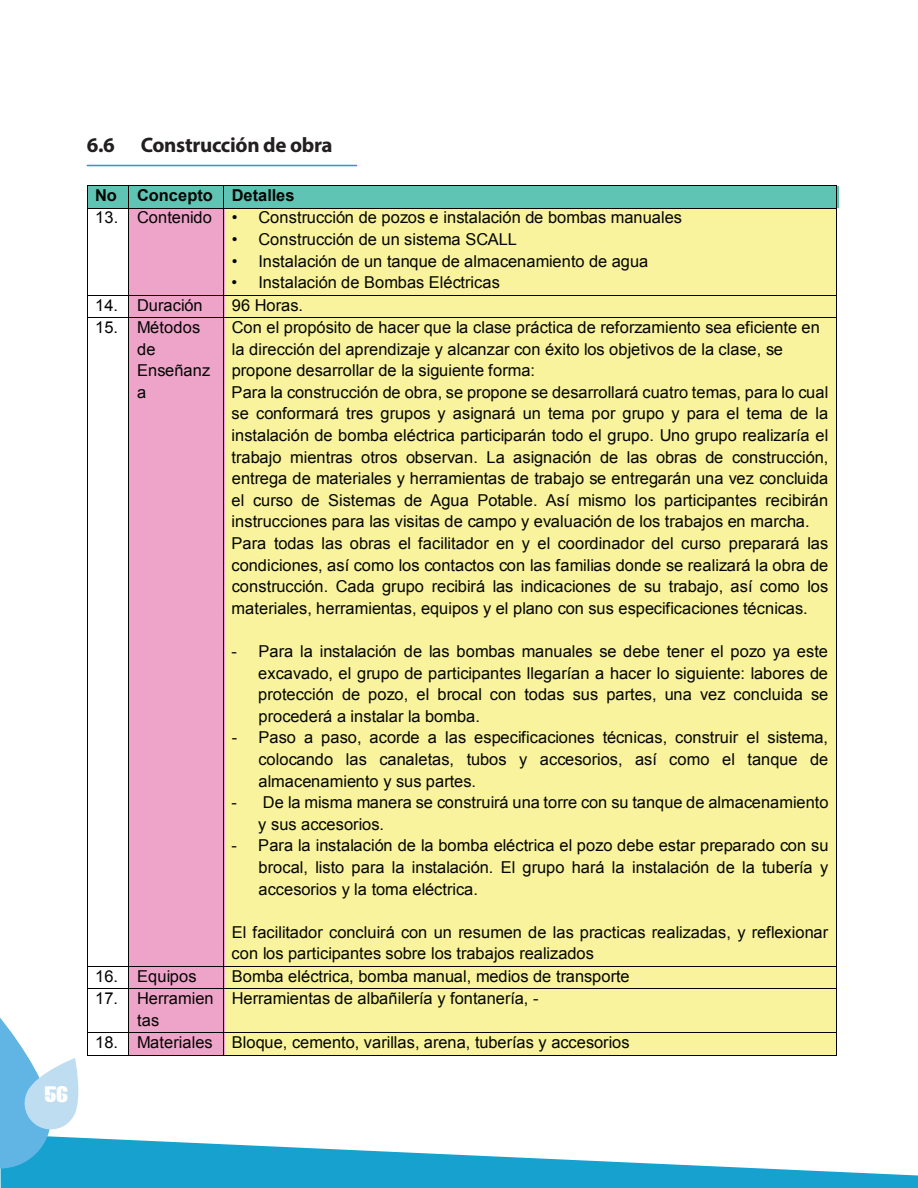
<style>
.page{position:relative;width:918px;height:1188px;background:#fff}
.page>*{position:absolute;margin:0;border:0;box-sizing:border-box;transform-origin:0 0}
.t1{font:700 21px "Myriad Pro";letter-spacing:-.015em;color:#231f20}
.t2{font:21px "Call Of Ops Duty";color:#fff}
.t3{font:16.35px/21.6px "Arial";color:#040503}
.t4{font:700 16.35px "Arial";color:#040503}
</style>
<div class="page">
<svg style="left:0;top:1138px;width:918px;height:50px;fill:#17a1ce"></svg>
<hr style="left:87px;top:165px;width:270px;height:1px;background:#17a1ce">
<div style="left:129px;top:208px;width:96px;height:848px;background:#eea4c9"></div>
<div style="left:225px;top:208px;width:612px;height:848px;background:#f8f39c"></div>
<div style="left:88px;top:186px;width:751px;height:22px;background:#5fc4b4"></div>
<hr style="left:87px;top:186px;width:42px;height:1px;background:#040503">
<hr style="left:129px;top:186px;width:95px;height:1px;background:#040503">
<hr style="left:224px;top:186px;width:612px;height:1px;background:#040503">
<svg style="left:87px;top:187px;width:1px;height:21px"></svg>
<hr style="left:87px;top:208px;width:42px;height:1px;background:#040503">
<hr style="left:129px;top:208px;width:95px;height:1px;background:#040503">
<hr style="left:224px;top:208px;width:612px;height:1px;background:#040503">
<svg style="left:836px;top:186px;width:1px;height:22px"></svg>
<hr style="left:87px;top:208px;width:1px;height:87px;background:#040503">
<hr style="left:129px;top:208px;width:1px;height:87px;background:#040503">
<hr style="left:224px;top:208px;width:1px;height:87px;background:#040503">
<hr style="left:836px;top:208px;width:1px;height:87px;background:#040503">
<hr style="left:87px;top:295px;width:42px;height:1px;background:#040503">
<hr style="left:129px;top:295px;width:95px;height:1px;background:#040503">
<hr style="left:224px;top:295px;width:612px;height:1px;background:#040503">
<svg style="left:87px;top:296px;width:1px;height:22px"></svg>
<hr style="left:87px;top:318px;width:42px;height:1px;background:#040503">
<hr style="left:129px;top:318px;width:95px;height:1px;background:#040503">
<hr style="left:224px;top:318px;width:612px;height:1px;background:#040503">
<svg style="left:836px;top:295px;width:1px;height:23px"></svg>
<hr style="left:87px;top:318px;width:1px;height:648px;background:#040503">
<hr style="left:129px;top:318px;width:1px;height:648px;background:#040503">
<hr style="left:224px;top:318px;width:1px;height:648px;background:#040503">
<hr style="left:836px;top:318px;width:1px;height:648px;background:#040503">
<hr style="left:87px;top:966px;width:42px;height:1px;background:#040503">
<hr style="left:129px;top:966px;width:95px;height:1px;background:#040503">
<hr style="left:224px;top:966px;width:612px;height:1px;background:#040503">
<svg style="left:87px;top:967px;width:1px;height:22px"></svg>
<hr style="left:87px;top:989px;width:42px;height:1px;background:#040503">
<hr style="left:129px;top:989px;width:95px;height:1px;background:#040503">
<hr style="left:224px;top:989px;width:612px;height:1px;background:#040503">
<svg style="left:836px;top:966px;width:1px;height:23px"></svg>
<hr style="left:87px;top:989px;width:1px;height:43px;background:#040503">
<hr style="left:129px;top:989px;width:1px;height:43px;background:#040503">
<hr style="left:224px;top:989px;width:1px;height:43px;background:#040503">
<hr style="left:836px;top:989px;width:1px;height:43px;background:#040503">
<hr style="left:87px;top:1032px;width:42px;height:1px;background:#040503">
<hr style="left:129px;top:1032px;width:95px;height:1px;background:#040503">
<hr style="left:224px;top:1032px;width:612px;height:1px;background:#040503">
<svg style="left:0;top:1018px;width:88px;height:151px"></svg>
<hr style="left:87px;top:1055px;width:42px;height:1px;background:#040503">
<hr style="left:129px;top:1055px;width:95px;height:1px;background:#040503">
<hr style="left:224px;top:1055px;width:612px;height:1px;background:#040503">
<svg style="left:836px;top:1032px;width:1px;height:24px"></svg>
<p class="t2" style="left:45px;top:1086px;width:25px">56</p>
<p class="t1" style="left:87px;top:132px;width:248px">6.6 Construcción de obra</p>
<p class="t4" style="left:95px;top:184px;width:201px">No Concepto Detalles</p>
<p class="t3" style="left:95px;top:207px;width:144px">13. Contenido •</p>
<p class="t3" style="left:259px;top:207px;width:425px">Construcción de pozos e instalación de bombas manuales</p>
<p class="t3" style="left:232px;top:229px;width:287px">• Construcción de un sistema SCALL</p>
<p class="t3" style="left:232px;top:251px;width:418px">• Instalación de un tanque de almacenamiento de agua</p>
<p class="t3" style="left:232px;top:272px;width:270px">• Instalación de Bombas Eléctricas</p>
<p class="t3" style="left:95px;top:294px;width:109px">14. Duración</p>
<p class="t3" style="left:232px;top:294px;width:73px">96 Horas.</p>
<p class="t3" style="left:137px;top:317px;width:75px;text-indent:-42px">15. Métodos de<br>Enseñanz a</p>
<p class="t3" style="left:231px;top:317px;width:599px">Con el propósito de hacer que la clase práctica de reforzamiento sea eficiente en la dirección del aprendizaje y alcanzar con éxito los objetivos de la clase, se propone desarrollar de la siguiente forma:<br>Para la construcción de obra, se propone se desarrollará cuatro temas, para lo cual se conformará tres grupos y asignará un tema por grupo y para el tema de la instalación de bomba eléctrica participarán todo el grupo. Uno grupo realizaría el trabajo mientras otros observan. La asignación de las obras de construcción, entrega de materiales y herramientas de trabajo se entregarán una vez concluida el curso de Sistemas de Agua Potable. Así mismo los participantes recibirán instrucciones para las visitas de campo y evaluación de los trabajos en marcha.<br>Para todas las obras el facilitador en y el coordinador del curso preparará las condiciones, así como los contactos con las familias donde se realizará la obra de construcción. Cada grupo recibirá las indicaciones de su trabajo, así como los materiales, herramientas, equipos y el plano con sus especificaciones técnicas.</p>
<p class="t3" style="left:258px;top:641px;width:571px;text-align:justify;text-indent:-27px">- Para la instalación de las bombas manuales se debe tener el pozo ya este excavado, el grupo de participantes llegarían a hacer lo siguiente: labores de protección de pozo, el brocal con todas sus partes, una vez concluida se procederá a instalar la bomba.</p>
<p class="t3" style="left:258px;top:727px;width:572px;text-align:justify;text-indent:-27px">- Paso a paso, acorde a las especificaciones técnicas, construir el sistema, colocando las canaletas, tubos y accesorios, así como el tanque de almacenamiento y sus partes.</p>
<p class="t3" style="left:258px;top:792px;width:572px;text-indent:-27px">- De la misma manera se construirá una torre con su tanque de almacenamiento y sus accesorios.</p>
<p class="t3" style="left:258px;top:835px;width:572px;text-align:justify;text-indent:-27px">- Para la instalación de la bomba eléctrica el pozo debe estar preparado con su brocal, listo para la instalación. El grupo hará la instalación de la tubería y accesorios y la toma eléctrica.</p>
<p class="t3" style="left:232px;top:922px;width:598px">El facilitador concluirá con un resumen de las practicas realizadas, y reflexionar con los participantes sobre los trabajos realizados</p>
<p class="t3" style="left:95px;top:965px;width:103px">16. Equipos</p>
<p class="t3" style="left:232px;top:965px;width:399px">Bomba eléctrica, bomba manual, medios de transporte</p>
<p class="t3" style="left:137px;top:988px;width:78px;text-indent:-42px">17. Herramien tas</p>
<p class="t3" style="left:232px;top:988px;width:308px">Herramientas de albañilería y fontanería, -</p>
<p class="t3" style="left:95px;top:1032px;width:536px">18. Materiales Bloque, cemento, varillas, arena, tuberías y accesorios</p>
</div>
